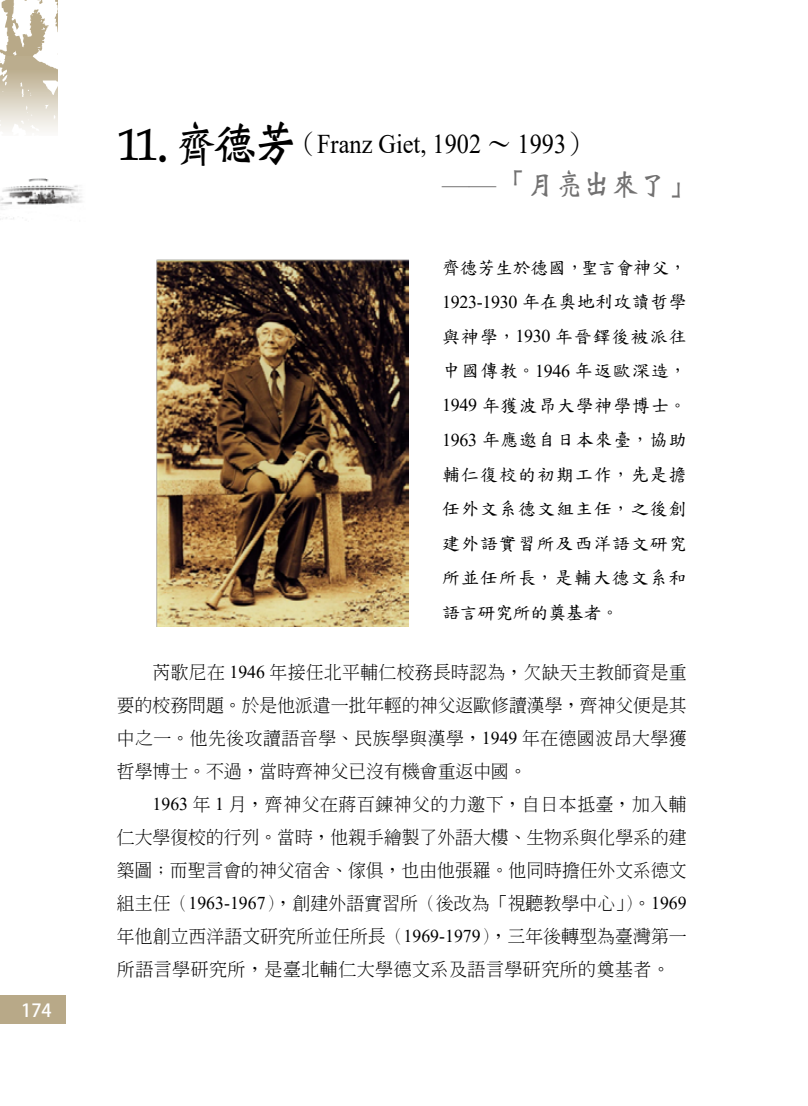
<style>
.page{position:relative;width:808px;height:1106px;background:#fff}
.page>*{position:absolute;margin:0;border:0;box-sizing:border-box;transform-origin:0 0}
.t1{font:30px "DF Wei Bei Md HKP BF";color:#727171;scale:.92 1}
.t2{font:27px "Times New Roman";color:#000;scale:.9 1}
.t3{font:300 18px/33px "Adobe Ming Std";letter-spacing:.025em;color:#000;text-align:justify}
.t4{font:18px/34.5px "DF Kai Shu SB Estd BF";letter-spacing:.05em;color:#000;text-align:justify}
.t5{font:18px "Times New Roman";letter-spacing:-.02em;color:#000}
.t6{font:18px "DF Kai Shu SB Estd BF";letter-spacing:-.02em;color:#000}
.t7{font:700 18px "Adobe Fan Heiti Std";color:#fff}
.s1{font-family:"DF Wei Bei Md HKP BF";font-size:48px}
.s2{font-family:"DF Kai Shu SB Estd BF"}
.s3{font-family:"Times New Roman";font-size:27px}
.s4{font-family:"Times New Roman"}
.s5{font-family:"Times New Roman";font-weight:400}
</style>
<div class="page">
<div style="left:0;top:995px;width:66px;height:28px;background:#b8a988"></div>
<svg style="left:0;top:0;width:58px;height:56px"></svg>
<img style="left:0;top:56px;width:58px;height:76px">
<img style="left:0;top:178px;width:72px;height:42px">
<img style="left:48px;top:181px;width:34px;height:22px">
<img style="left:0;top:182px;width:33px;height:22px">
<img style="left:156px;top:259px;width:252px;height:367px">
<p class="t7" style="left:21px;top:999px;width:32px">174</p>
<h2 class="t2" style="left:117px;top:125px;width:528px"><span class="s1">11.齊德芳</span><span class="s2">（</span>Franz Giet, 1902 <span class="s2">〜</span> 1993<span class="s2">）</span></h2>
<h1 class="t1" style="left:442px;top:169px;width:275px"><span class="s3">——</span> 「月亮出來了」</h1>
<p class="t6" style="left:442px;top:258px;width:246px">齊德芳生於德國，聖言會神父，</p>
<p class="t5" style="left:442px;top:289px;width:246px">1923-1930 <span class="s2">年在奧地利攻讀哲學</span></p>
<p class="t4" style="left:442px;top:319px;width:246px">與神學，<span class="s4">1930</span> 年晉鐸後被派往中國傳教。<span class="s4">1946</span> 年返歐深造，<span class="s4">1949</span> 年獲波昂大學神學博士。<span class="s4">1963</span> 年應邀自日本來臺，協助輔仁復校的初期工作，先是擔任外文系德文組主任，之後創建外語實習所及西洋語文研究所並任所長，是輔大德文系和語言研究所的奠基者。</p>
<p class="t3" style="left:117px;top:655px;width:571px;text-indent:36px">芮歌尼在 <span class="s5">1946</span> 年接任北平輔仁校務長時認為，欠缺天主教師資是重要的校務問題。於是他派遣一批年輕的神父返歐修讀漢學，齊神父便是其中之一。他先後攻讀語音學、民族學與漢學，<span class="s5">1949</span> 年在德國波昂大學獲哲學博士。不過，當時齊神父已沒有機會重返中國。</p>
<p class="t3" style="left:117px;top:787px;width:571px;text-indent:36px"><span class="s5">1963</span> 年 <span class="s5">1</span> 月，齊神父在蔣百鍊神父的力邀下，自日本抵臺，加入輔仁大學復校的行列。當時，他親手繪製了外語大樓、生物系與化學系的建築圖；而聖言會的神父宿舍、傢俱，也由他張羅。他同時擔任外文系德文組主任（<span class="s5">1963-1967</span>），創建外語實習所（後改為「視聽教學中心」）。<span class="s5">1969</span>年他創立西洋語文研究所並任所長（<span class="s5">1969-1979</span>），三年後轉型為臺灣第一所語言學研究所，是臺北輔仁大學德文系及語言學研究所的奠基者。</p>
</div>
